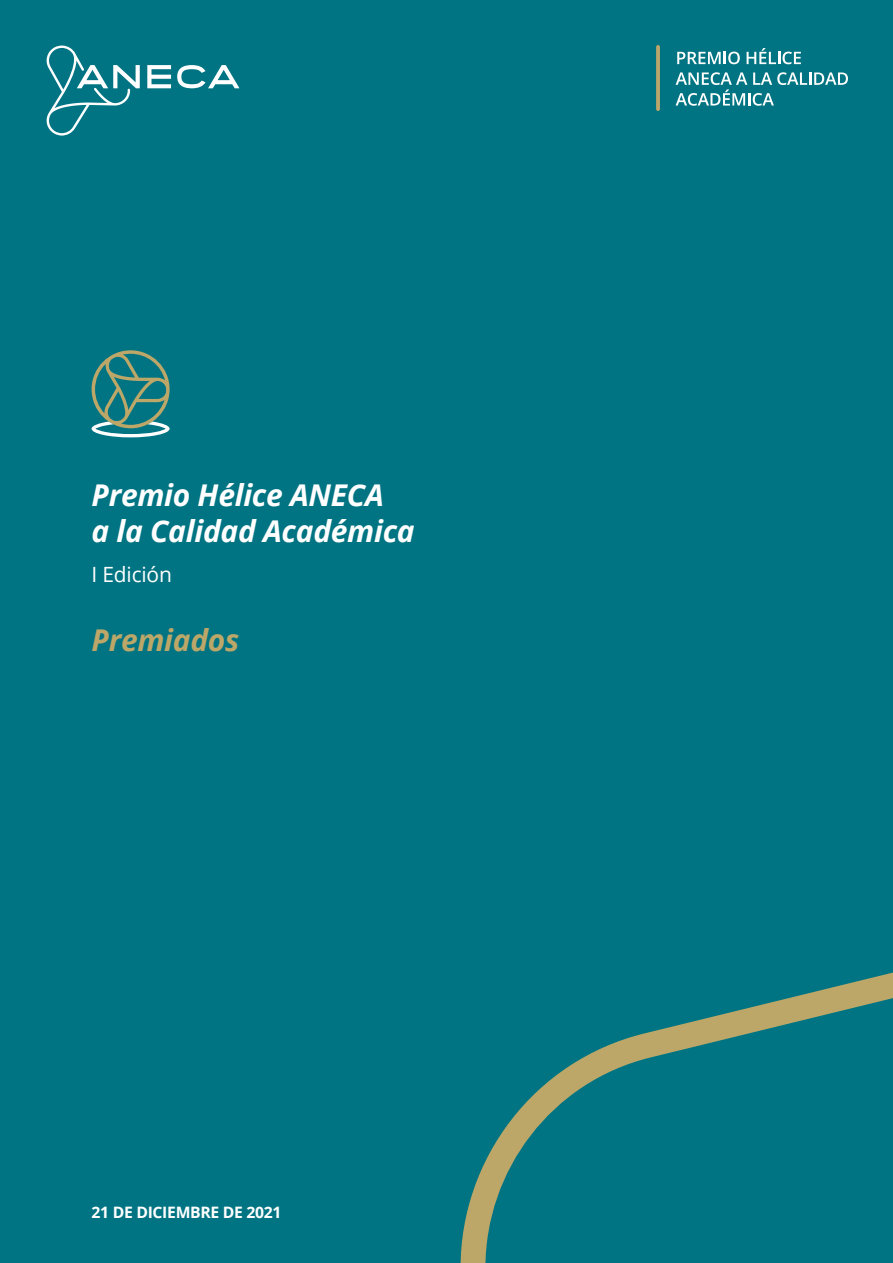
<style>
.page{position:relative;width:893px;height:1263px;background:#007482}
.page>*{position:absolute;margin:0;border:0;box-sizing:border-box;transform-origin:0 0}
.t1{font:italic 700 30px/36px "Open Sans";letter-spacing:-.01em;color:#fff}
.t2{font:italic 700 30px "Open Sans";letter-spacing:-.01em;color:#bca769}
.t3{font:21px "Open Sans";letter-spacing:-.01em;color:#fff}
.t4{font:700 15.75px "Open Sans";letter-spacing:-.02em;color:#fff}
</style>
<div class="page">
<svg style="left:147px;top:65px;width:24px;height:23px"></svg>
<svg style="left:177px;top:65px;width:62px;height:23px"></svg>
<svg style="left:46px;top:45px;width:94px;height:91px"></svg>
<svg style="left:461px;top:972px;width:432px;height:291px"></svg>
<svg style="left:656px;top:45px;width:4px;height:66px"></svg>
<svg style="left:677px;top:52px;width:63px;height:12px"></svg>
<svg style="left:747px;top:48px;width:54px;height:16px"></svg>
<svg style="left:676px;top:72px;width:172px;height:34px"></svg>
<svg style="left:92px;top:350px;width:78px;height:87px"></svg>
<p class="t1" style="left:92px;top:477px;width:325px">Premio Hélice ANECA<br>a la Calidad Académica</p>
<p class="t3" style="left:92px;top:560px;width:82px">I Edición</p>
<p class="t2" style="left:92px;top:619px;width:149px">Premiados</p>
<p class="t4" style="left:92px;top:1201px;width:191px">21 DE DICIEMBRE DE 2021</p>
</div>
